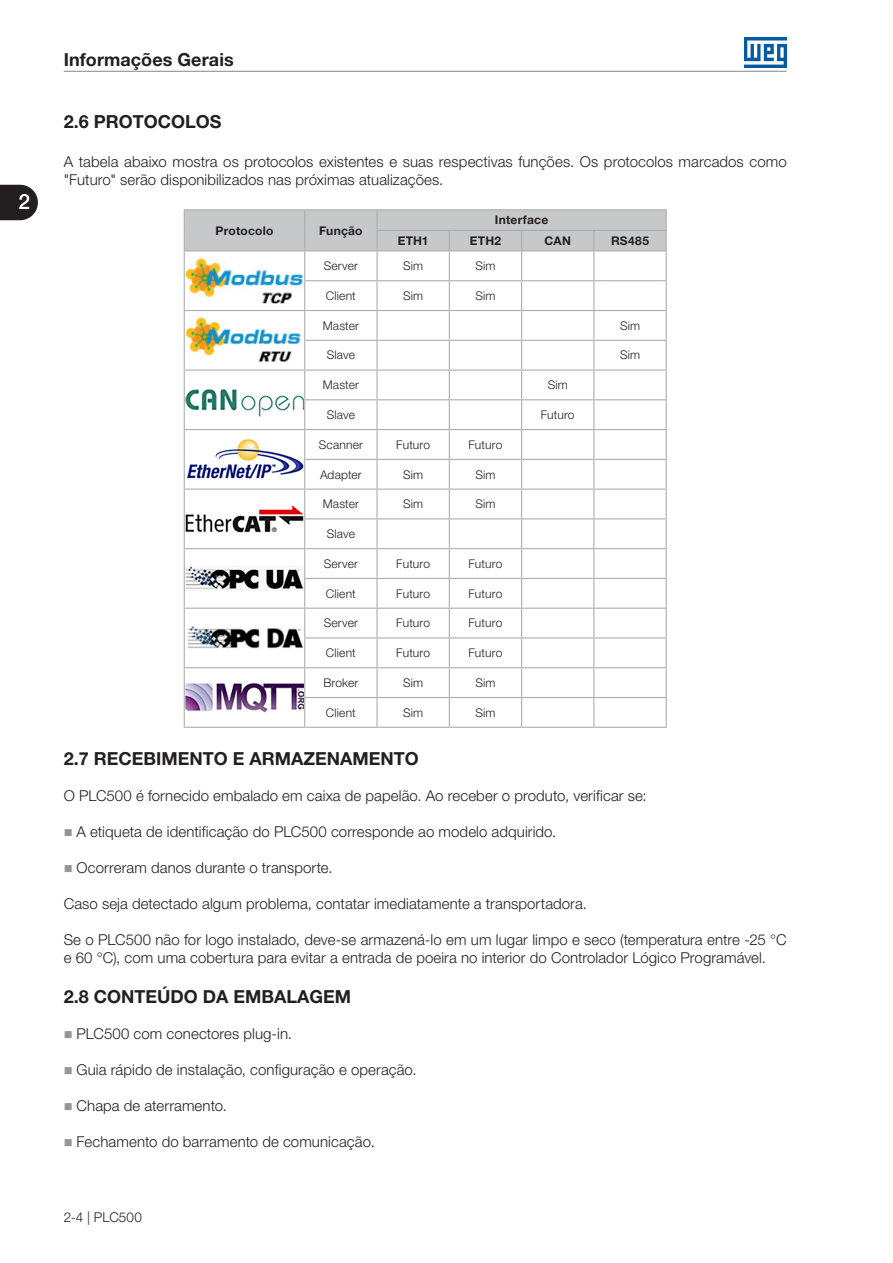
<style>
.page{position:relative;width:893px;height:1263px;background:#fff}
.page>*{position:absolute;margin:0;border:0;box-sizing:border-box;transform-origin:0 0}
.t1{font:500 21px "Helvetica Neue LT Pro";color:#fff}
.t2{font:700 18px "Helvetica Neue LT Pro";color:#231f20}
.Texto{font:300 15px/18px "Helvetica Neue LT Pro";letter-spacing:.005em;color:#231f20}
.t3{font:300 13.5px "Helvetica Neue LT Pro";letter-spacing:.005em;color:#231f20}
.Miolo_-_Centro{font:300 12px "Helvetica Neue LT Pro";letter-spacing:.015em;color:#231f20}
.Cabeçalho_-_Centro{font:700 12px "Helvetica Neue LT Pro";letter-spacing:.02em;color:#231f20}
</style>
<div class="page">
<hr style="left:64px;top:71px;width:723px;height:1px;background:#939598">
<img style="left:744px;top:38px;width:43px;height:29px">
<svg style="left:0;top:185px;width:38px;height:35px"></svg>
<hr style="left:184px;top:209px;width:121px;height:1px;background:#adaeb2">
<hr style="left:305px;top:209px;width:72px;height:1px;background:#adaeb2">
<hr style="left:377px;top:209px;width:72px;height:1px;background:#adaeb2">
<hr style="left:449px;top:209px;width:73px;height:1px;background:#adaeb2">
<hr style="left:522px;top:209px;width:72px;height:1px;background:#adaeb2">
<hr style="left:594px;top:209px;width:73px;height:1px;background:#adaeb2">
<hr style="left:184px;top:727px;width:121px;height:1px;background:#adaeb2">
<svg style="left:184px;top:210px;width:483px;height:517px"></svg>
<hr style="left:305px;top:727px;width:72px;height:1px;background:#adaeb2">
<hr style="left:377px;top:727px;width:72px;height:1px;background:#adaeb2">
<hr style="left:449px;top:727px;width:73px;height:1px;background:#adaeb2">
<hr style="left:522px;top:727px;width:72px;height:1px;background:#adaeb2">
<hr style="left:594px;top:727px;width:73px;height:1px;background:#adaeb2">
<img style="left:185px;top:258px;width:119px;height:45px">
<img style="left:186px;top:317px;width:117px;height:46px">
<img style="left:185px;top:383px;width:119px;height:34px">
<img style="left:185px;top:439px;width:119px;height:41px">
<img style="left:185px;top:505px;width:119px;height:28px">
<img style="left:185px;top:566px;width:119px;height:25px">
<img style="left:186px;top:625px;width:117px;height:26px">
<img style="left:185px;top:682px;width:119px;height:31px">
<h1 class="t1" style="left:19px;top:189px;width:13px">2</h1>
<p class="t2" style="left:64px;top:48px;width:172px">Informações Gerais</p>
<p class="t2" style="left:64px;top:110px;width:159px">2.6 PROTOCOLOS</p>
<p class="Texto" style="left:64px;top:153px;width:724px">A tabela abaixo mostra os protocolos existentes e suas respectivas funções. Os protocolos marcados como "Futuro" serão disponibilizados nas próximas atualizações.</p>
<p class="Cabeçalho_-_Centro" style="left:216px;top:223px;width:59px">Protocolo</p>
<p class="Cabeçalho_-_Centro" style="left:319px;top:223px;width:45px">Função</p>
<p class="Cabeçalho_-_Centro" style="left:495px;top:213px;width:55px">Interface</p>
<p class="Cabeçalho_-_Centro" style="left:398px;top:233px;width:32px">ETH1</p>
<p class="Cabeçalho_-_Centro" style="left:470px;top:233px;width:33px">ETH2</p>
<p class="Cabeçalho_-_Centro" style="left:545px;top:233px;width:28px">CAN</p>
<p class="Cabeçalho_-_Centro" style="left:611px;top:233px;width:39px">RS485</p>
<p class="Miolo_-_Centro" style="left:324px;top:259px;width:36px">Server</p>
<p class="Miolo_-_Centro" style="left:403px;top:259px;width:22px">Sim</p>
<p class="Miolo_-_Centro" style="left:475px;top:259px;width:22px">Sim</p>
<p class="Miolo_-_Centro" style="left:326px;top:288px;width:31px">Client</p>
<p class="Miolo_-_Centro" style="left:403px;top:288px;width:22px">Sim</p>
<p class="Miolo_-_Centro" style="left:475px;top:288px;width:22px">Sim</p>
<p class="Miolo_-_Centro" style="left:323px;top:318px;width:38px">Master</p>
<p class="Miolo_-_Centro" style="left:620px;top:318px;width:22px">Sim</p>
<p class="Miolo_-_Centro" style="left:327px;top:348px;width:30px">Slave</p>
<p class="Miolo_-_Centro" style="left:620px;top:348px;width:22px">Sim</p>
<p class="Miolo_-_Centro" style="left:323px;top:378px;width:38px">Master</p>
<p class="Miolo_-_Centro" style="left:548px;top:378px;width:22px">Sim</p>
<p class="Miolo_-_Centro" style="left:327px;top:407px;width:30px">Slave</p>
<p class="Miolo_-_Centro" style="left:541px;top:407px;width:35px">Futuro</p>
<p class="Miolo_-_Centro" style="left:319px;top:437px;width:46px">Scanner</p>
<p class="Miolo_-_Centro" style="left:396px;top:437px;width:35px">Futuro</p>
<p class="Miolo_-_Centro" style="left:469px;top:437px;width:35px">Futuro</p>
<p class="Miolo_-_Centro" style="left:320px;top:467px;width:43px">Adapter</p>
<p class="Miolo_-_Centro" style="left:403px;top:467px;width:22px">Sim</p>
<p class="Miolo_-_Centro" style="left:475px;top:467px;width:22px">Sim</p>
<p class="Miolo_-_Centro" style="left:323px;top:497px;width:38px">Master</p>
<p class="Miolo_-_Centro" style="left:403px;top:497px;width:22px">Sim</p>
<p class="Miolo_-_Centro" style="left:475px;top:497px;width:22px">Sim</p>
<p class="Miolo_-_Centro" style="left:327px;top:526px;width:30px">Slave</p>
<p class="Miolo_-_Centro" style="left:324px;top:556px;width:36px">Server</p>
<p class="Miolo_-_Centro" style="left:396px;top:556px;width:35px">Futuro</p>
<p class="Miolo_-_Centro" style="left:469px;top:556px;width:35px">Futuro</p>
<p class="Miolo_-_Centro" style="left:326px;top:586px;width:31px">Client</p>
<p class="Miolo_-_Centro" style="left:396px;top:586px;width:35px">Futuro</p>
<p class="Miolo_-_Centro" style="left:469px;top:586px;width:35px">Futuro</p>
<p class="Miolo_-_Centro" style="left:324px;top:616px;width:36px">Server</p>
<p class="Miolo_-_Centro" style="left:396px;top:616px;width:35px">Futuro</p>
<p class="Miolo_-_Centro" style="left:469px;top:616px;width:35px">Futuro</p>
<p class="Miolo_-_Centro" style="left:326px;top:645px;width:31px">Client</p>
<p class="Miolo_-_Centro" style="left:396px;top:645px;width:35px">Futuro</p>
<p class="Miolo_-_Centro" style="left:469px;top:645px;width:35px">Futuro</p>
<p class="Miolo_-_Centro" style="left:323px;top:675px;width:37px">Broker</p>
<p class="Miolo_-_Centro" style="left:403px;top:675px;width:22px">Sim</p>
<p class="Miolo_-_Centro" style="left:475px;top:675px;width:22px">Sim</p>
<p class="Miolo_-_Centro" style="left:326px;top:705px;width:31px">Client</p>
<p class="Miolo_-_Centro" style="left:403px;top:705px;width:22px">Sim</p>
<p class="Miolo_-_Centro" style="left:475px;top:705px;width:22px">Sim</p>
<p class="t2" style="left:64px;top:747px;width:356px">2.7 RECEBIMENTO E ARMAZENAMENTO</p>
<p class="Texto" style="left:64px;top:786px;width:584px">O PLC500 é fornecido embalado em caixa de papelão. Ao receber o produto, verificar se:</p>
<p class="Texto" style="left:77px;top:822px;width:481px">A etiqueta de identificação do PLC500 corresponde ao modelo adquirido.</p>
<p class="Texto" style="left:77px;top:858px;width:258px">Ocorreram danos durante o transporte.</p>
<p class="Texto" style="left:64px;top:894px;width:525px">Caso seja detectado algum problema, contatar imediatamente a transportadora.</p>
<p class="Texto" style="left:64px;top:930px;width:724px">Se o PLC500 não for logo instalado, deve-se armazená-lo em um lugar limpo e seco (temperatura entre -25 °C e 60 °C), com uma cobertura para evitar a entrada de poeira no interior do Controlador Lógico Programável.</p>
<p class="t2" style="left:64px;top:985px;width:289px">2.8 CONTEÚDO DA EMBALAGEM</p>
<p class="Texto" style="left:77px;top:1024px;width:217px">PLC500 com conectores plug-in.</p>
<p class="Texto" style="left:77px;top:1060px;width:342px">Guia rápido de instalação, configuração e operação.</p>
<p class="Texto" style="left:77px;top:1096px;width:152px">Chapa de aterramento.</p>
<p class="Texto" style="left:77px;top:1132px;width:300px">Fechamento do barramento de comunicação.</p>
<p class="t3" style="left:64px;top:1208px;width:80px">2-4 | PLC500</p>
</div>
